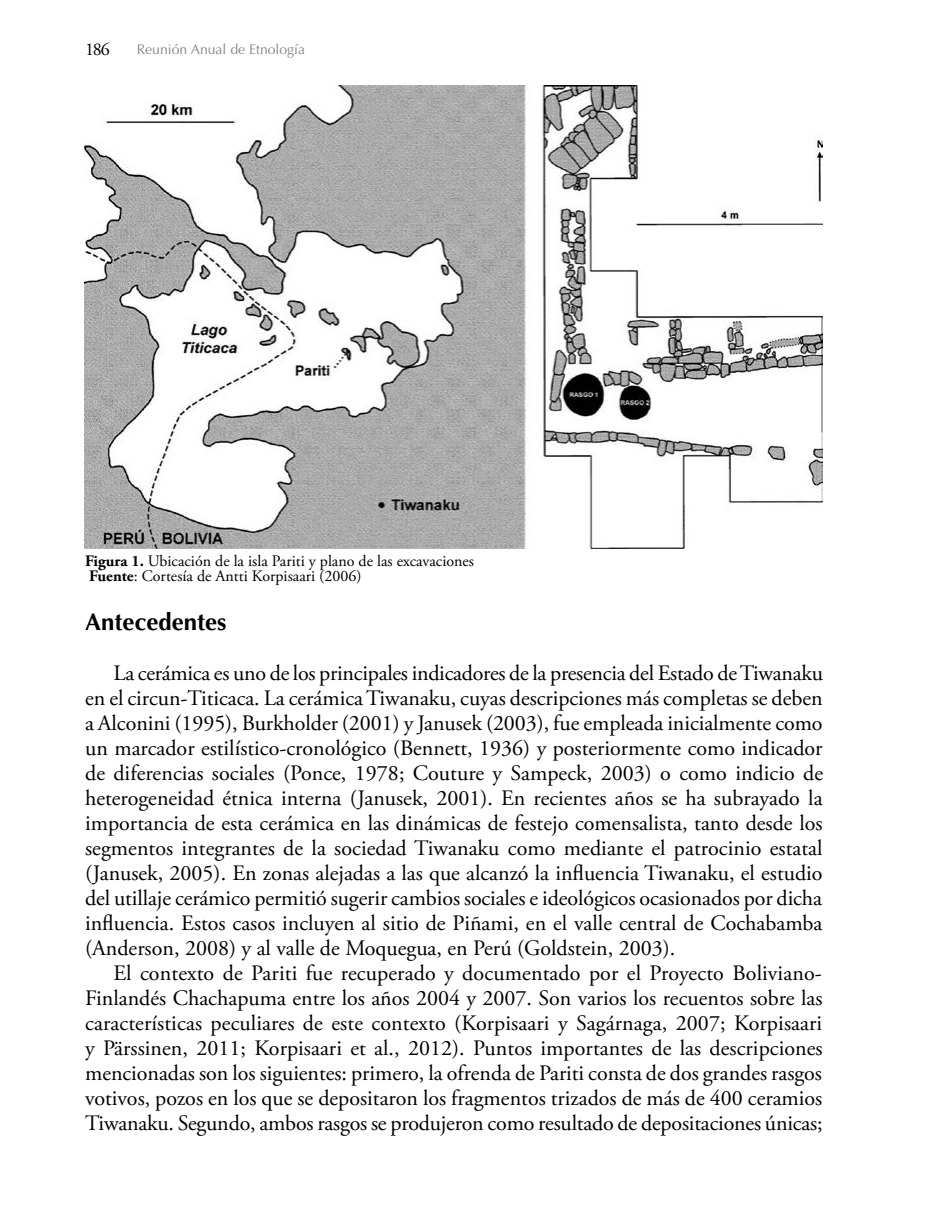
<style>
.page{position:relative;width:936px;height:1219px;background:#fff}
.page>*{position:absolute;margin:0;border:0;box-sizing:border-box;transform-origin:0 0}
.t1{font:700 24px "Optima LT Std";color:#000}
.t2{font:22px/25px "Adobe Garamond Pro";letter-spacing:-.01em;color:#000;text-align:justify}
.t3{font:18px "Adobe Garamond Pro";color:#000}
.t4{font:16px/15px "Adobe Garamond Pro";color:#000}
.t5{font:14px "Optima LT Std";color:#878787}
.s1{font-weight:700}
</style>
<div class="page">
<img style="left:85px;top:85px;width:737px;height:464px">
<p class="t3" style="left:85px;top:38px;width:26px">186</p>
<p class="t5" style="left:137px;top:41px;width:170px">Reunión Anual de Etnología</p>
<p class="t4" style="left:85px;top:554px;width:390px"><span class="s1">Figura 1.</span> Ubicación de la isla Pariti y plano de las excavaciones<br><span class="s1">Fuente</span>: Cortesía de Antti Korpisaari (2006)</p>
<p class="t1" style="left:85px;top:608px;width:143px">Antecedentes</p>
<p class="t2" style="left:85px;top:661px;width:739px;text-indent:28px">La cerámica es uno de los principales indicadores de la presencia del Estado de Tiwanaku en el circun-Titicaca. La cerámica Tiwanaku, cuyas descripciones más completas se deben a Alconini (1995), Burkholder (2001) y Janusek (2003), fue empleada inicialmente como un marcador estilístico-cronológico (Bennett, 1936) y posteriormente como indicador de diferencias sociales (Ponce, 1978; Couture y Sampeck, 2003) o como indicio de heterogeneidad étnica interna (Janusek, 2001). En recientes años se ha subrayado la importancia de esta cerámica en las dinámicas de festejo comensalista, tanto desde los segmentos integrantes de la sociedad Tiwanaku como mediante el patrocinio estatal (Janusek, 2005). En zonas alejadas a las que alcanzó la influencia Tiwanaku, el estudio del utillaje cerámico permitió sugerir cambios sociales e ideológicos ocasionados por dicha influencia. Estos casos incluyen al sitio de Piñami, en el valle central de Cochabamba (Anderson, 2008) y al valle de Moquegua, en Perú (Goldstein, 2003).</p>
<p class="t2" style="left:85px;top:961px;width:739px;text-indent:28px">El contexto de Pariti fue recuperado y documentado por el Proyecto Boliviano-Finlandés Chachapuma entre los años 2004 y 2007. Son varios los recuentos sobre las características peculiares de este contexto (Korpisaari y Sagárnaga, 2007; Korpisaari y Pärssinen, 2011; Korpisaari et al., 2012). Puntos importantes de las descripciones mencionadas son los siguientes: primero, la ofrenda de Pariti consta de dos grandes rasgos votivos, pozos en los que se depositaron los fragmentos trizados de más de 400 ceramios Tiwanaku. Segundo, ambos rasgos se produjeron como resultado de depositaciones únicas;</p>
</div>
